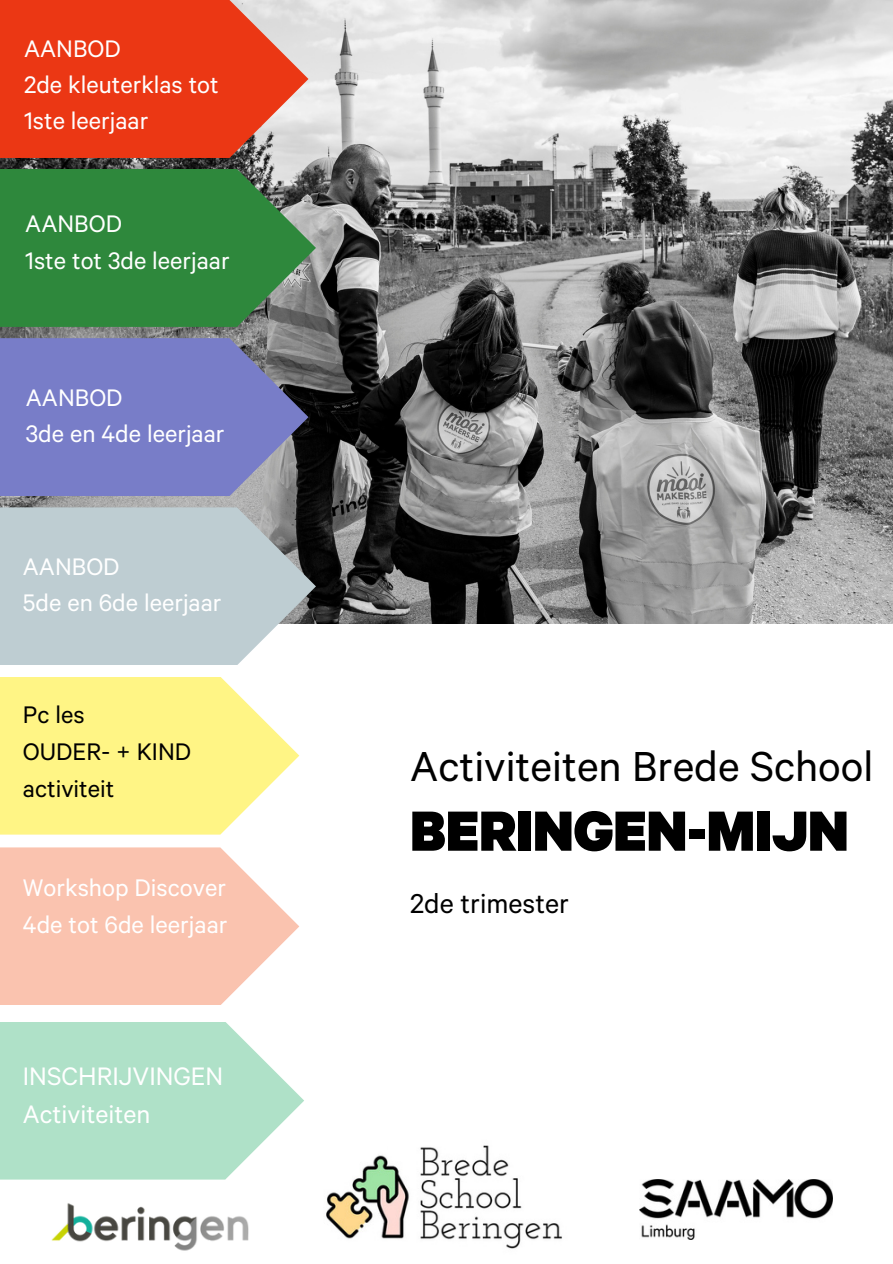
<style>
.page{position:relative;width:893px;height:1264px;background:#fff}
.page>*{position:absolute;margin:0;border:0;box-sizing:border-box;transform-origin:0 0}
.t1{font:900 63.75px "Calibre";color:#000}
.t2{font:47.25px "Calibre";color:#000}
.t3{font:30.75px "Calibre";color:#000}
.t4{font:28.5px/38.2px "Calibre";color:#fff}
.t5{font:27px/36px "Calibre";color:#fff}
.t6{font:27px "Calibre";color:#000}
</style>
<div class="page">
<img style="left:25px;top:1179px;width:224px;height:72px">
<img style="left:639px;top:1179px;width:193px;height:60px">
<svg style="left:0;top:1022px;width:304px;height:157px;background:#b9e4cf"></svg>
<img style="left:0;top:0;width:892px;height:623px">
<svg style="left:0;top:0;width:308px;height:158px;background:#e84a2b"></svg>
<svg style="left:0;top:169px;width:316px;height:158px;background:#388744"></svg>
<svg style="left:0;top:338px;width:308px;height:158px;background:#777bbd"></svg>
<svg style="left:0;top:507px;width:316px;height:158px;background:#b9c6cb"></svg>
<img style="left:326px;top:1145px;width:236px;height:104px">
<svg style="left:0;top:677px;width:299px;height:157px;background:#fff694"></svg>
<svg style="left:0;top:847px;width:299px;height:158px;background:#facab9"></svg>
<p class="t5" style="left:24px;top:35px;width:98px">AANBOD</p>
<p class="t5" style="left:24px;top:71px;width:196px">2de kleuterklas tot<br>1ste leerjaar</p>
<p class="t5" style="left:25px;top:210px;width:98px">AANBOD</p>
<p class="t5" style="left:25px;top:246px;width:206px">1ste tot 3de leerjaar</p>
<p class="t5" style="left:26px;top:384px;width:98px">AANBOD</p>
<p class="t5" style="left:26px;top:420px;width:200px">3de en 4de leerjaar</p>
<p class="t5" style="left:23px;top:552px;width:98px">AANBOD</p>
<p class="t5" style="left:23px;top:588px;width:200px">5de en 6de leerjaar</p>
<p class="t6" style="left:23px;top:705px;width:63px">Pc les</p>
<p class="t6" style="left:23px;top:742px;width:170px">OUDER- + KIND</p>
<p class="t6" style="left:23px;top:779px;width:93px">activiteit</p>
<p class="t5" style="left:23px;top:874px;width:205px">Workshop Discover</p>
<p class="t5" style="left:23px;top:911px;width:206px">4de tot 6de leerjaar</p>
<p class="t4" style="left:23px;top:1061px;width:202px">INSCHRIJVINGEN<br>Activiteiten</p>
<p class="t2" style="left:410px;top:750px;width:464px">Activiteiten Brede School</p>
<p class="t1" style="left:410px;top:809px;width:440px">BERINGEN-MIJN</p>
<p class="t3" style="left:410px;top:892px;width:160px">2de trimester</p>
</div>
